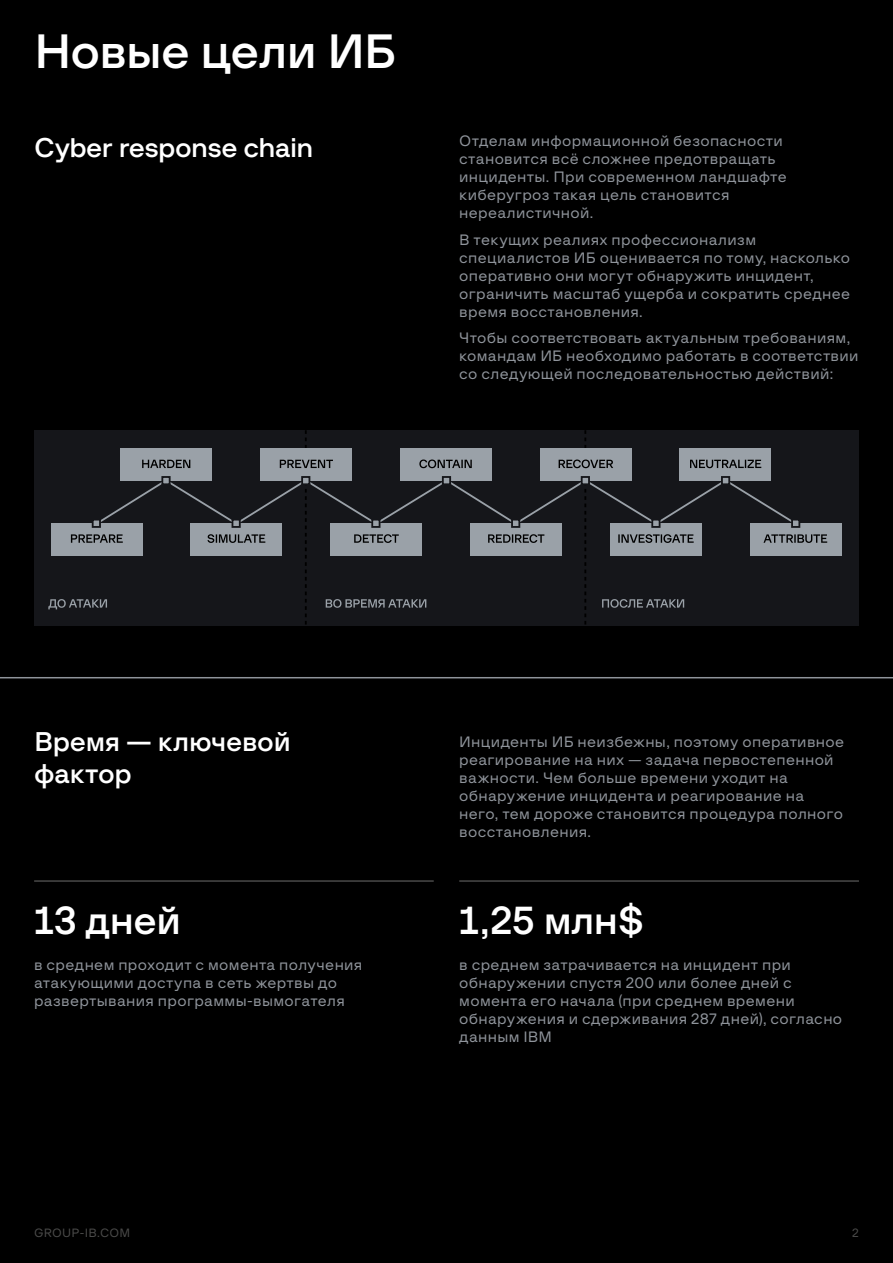
<style>
.page{position:relative;width:893px;height:1263px;background:#000}
.page>*{position:absolute;margin:0;border:0;box-sizing:border-box;transform-origin:0 0}
.t1{font:48px "G font Medium";letter-spacing:-.015em;color:#fff}
.t2{font:39px "G font Medium";letter-spacing:-.015em;color:#fff}
.t3{font:27px/31.5px "G font Medium";letter-spacing:-.015em;color:#fff}
.t4{font:15px/18px "G font Regular";letter-spacing:.025em;color:#8f949b}
.t5{font:12px "G font Regular";letter-spacing:.02em;color:#4a4a49}
</style>
<div class="page">
<hr style="left:34px;top:880px;width:400px;height:2px;background:#4a4a49">
<hr style="left:459px;top:880px;width:400px;height:2px;background:#4a4a49">
<hr style="left:0;top:677px;width:893px;height:1px;background:#8f949b">
<div style="left:34px;top:430px;width:825px;height:196px;background:#15161a"></div>
<div style="left:750px;top:523px;width:91px;height:32px;background:#9aa1a8"></div>
<svg style="left:48px;top:430px;width:779px;height:195px"></svg>
<h1 class="t1" style="left:34px;top:25px;width:364px">Новые цели ИБ</h1>
<h3 class="t3" style="left:34px;top:132px;width:281px">Cyber response chain</h3>
<p class="t4" style="left:459px;top:132px;width:329px">Отделам информационной безопасности становится всё сложнее предотвращать инциденты. При современном ландшафте киберугроз такая цель становится нереалистичной.</p>
<p class="t4" style="left:459px;top:231px;width:393px">В текущих реалиях профессионализм специалистов ИБ оценивается по тому, насколько оперативно они могут обнаружить инцидент, ограничить масштаб ущерба и сократить среднее время восстановления.</p>
<p class="t4" style="left:459px;top:329px;width:401px">Чтобы соответствовать актуальным требованиям, командам ИБ необходимо работать в соответствии со следующей последовательностью действий:</p>
<h3 class="t3" style="left:34px;top:726px;width:258px">Время — ключевой фактор</h3>
<p class="t4" style="left:459px;top:733px;width:386px">Инциденты ИБ неизбежны, поэтому оперативное реагирование на них — задача первостепенной важности. Чем больше времени уходит на обнаружение инцидента и реагирование на него, тем дороже становится процедура полного восстановления.</p>
<h2 class="t2" style="left:34px;top:899px;width:148px">13 дней</h2>
<p class="t4" style="left:34px;top:956px;width:330px">в среднем проходит с момента получения атакующими доступа в сеть жертвы до развертывания программы-вымогателя</p>
<h2 class="t2" style="left:459px;top:899px;width:187px">1,25 млн$</h2>
<p class="t4" style="left:459px;top:956px;width:384px">в среднем затрачивается на инцидент при обнаружении спустя 200 или более дней с момента его начала (при среднем времени обнаружения и сдерживания 287 дней), согласно данным IBM</p>
<p class="t5" style="left:34px;top:1227px;width:98px">GROUP-IB.COM</p>
<p class="t5" style="left:852px;top:1227px;width:8px">2</p>
</div>
